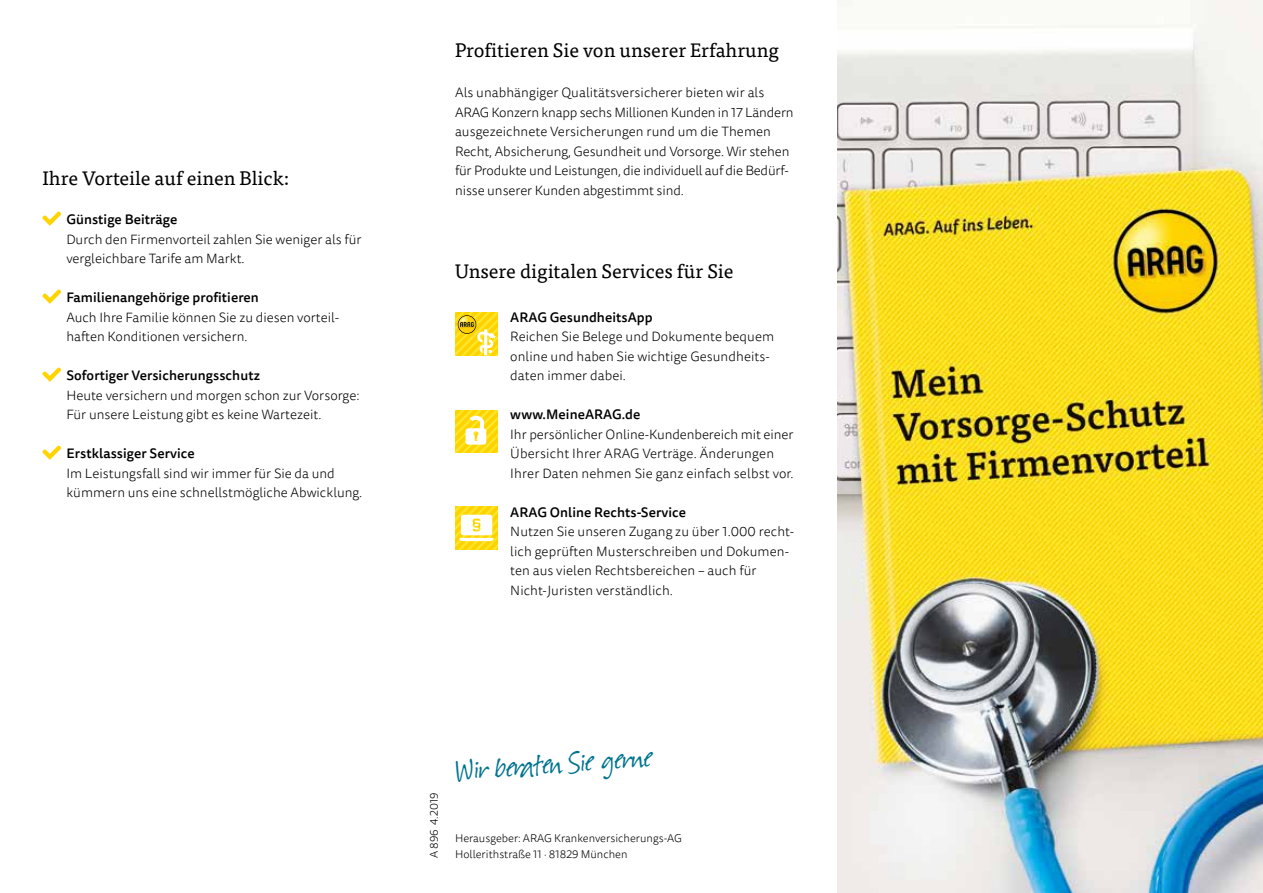
<style>
.page{position:relative;width:1263px;height:893px;background:#fff}
.page>*{position:absolute;margin:0;border:0;box-sizing:border-box;transform-origin:0 0}
.t1{font:34.5px "Suomi Hand Script";color:#00748f}
.t2{font:19.5px "Tisa OT";color:#000}
.t3{font:300 13.5px/19.5px "Tisa Sans OT";color:#000}
.t4{font:500 13.5px "Tisa Sans OT";letter-spacing:.005em;color:#000}
.t5{font:300 11.25px/15.8px "Tisa Sans OT";color:#000}
</style>
<div class="page">
<svg style="left:42px;top:211px;width:19px;height:15px"></svg>
<svg style="left:42px;top:289px;width:19px;height:15px"></svg>
<svg style="left:42px;top:367px;width:19px;height:15px"></svg>
<svg style="left:42px;top:445px;width:19px;height:15px"></svg>
<img style="left:838px;top:0;width:425px;height:893px">
<img style="left:455px;top:313px;width:42px;height:42px">
<svg style="left:458px;top:315px;width:18px;height:19px"></svg>
<img style="left:458px;top:316px;width:18px;height:17px;border-radius:9px">
<svg style="left:460px;top:322px;width:36px;height:33px"></svg>
<img style="left:455px;top:410px;width:42px;height:43px">
<svg style="left:465px;top:416px;width:21px;height:29px"></svg>
<img style="left:455px;top:507px;width:42px;height:42px">
<svg style="left:460px;top:515px;width:33px;height:26px"></svg>
<h2 class="t2" style="left:43px;top:167px;width:248px">Ihre Vorteile auf einen Blick:</h2>
<p class="t4" style="left:66px;top:211px;width:112px">Günstige Beiträge</p>
<p class="t3" style="left:66px;top:230px;width:297px">Durch den Firmenvorteil zahlen Sie weniger als für vergleichbare Tarife am Markt.</p>
<p class="t4" style="left:66px;top:289px;width:194px">Familienangehörige profitieren</p>
<p class="t3" style="left:66px;top:308px;width:273px">Auch Ihre Familie können Sie zu diesen vorteil&shy;haften Konditionen versichern.</p>
<p class="t4" style="left:66px;top:367px;width:195px">Sofortiger Versicherungsschutz</p>
<p class="t3" style="left:66px;top:386px;width:295px">Heute versichern und morgen schon zur Vorsorge:<br>Für unsere Leistung gibt es keine Wartezeit.</p>
<p class="t4" style="left:66px;top:445px;width:130px">Erstklassiger Service</p>
<p class="t3" style="left:66px;top:464px;width:297px">Im Leistungsfall sind wir immer für Sie da und kümmern uns eine schnellstmögliche Abwicklung.</p>
<h2 class="t2" style="left:455px;top:38px;width:326px">Profitieren Sie von unserer Erfahrung</h2>
<p class="t3" style="left:455px;top:84px;width:340px">Als unabhängiger Qualitätsversicherer bieten wir als ARAG Konzern knapp sechs Millionen Kunden in 17 Ländern ausgezeichnete Versicherungen rund um die Themen Recht, Absicherung, Gesundheit und Vorsorge. Wir stehen für Produkte und Leistungen, die individuell auf die Bedürf&shy;nisse unserer Kunden abgestimmt sind.</p>
<h2 class="t2" style="left:455px;top:259px;width:280px">Unsere digitalen Services für Sie</h2>
<p class="t4" style="left:510px;top:309px;width:144px">ARAG GesundheitsApp</p>
<p class="t3" style="left:510px;top:328px;width:265px">Reichen Sie Belege und Dokumente bequem online und haben Sie wichtige Gesundheits&shy;daten immer dabei.</p>
<p class="t4" style="left:510px;top:406px;width:132px">www.MeineARAG.de</p>
<p class="t3" style="left:510px;top:425px;width:285px">Ihr persönlicher Online-Kundenbereich mit einer<br>Übersicht Ihrer ARAG Verträge. Änderungen<br>Ihrer Daten nehmen Sie ganz einfach selbst vor.</p>
<p class="t4" style="left:510px;top:504px;width:177px">ARAG Online Rechts-Service</p>
<p class="t3" style="left:510px;top:523px;width:285px">Nutzen Sie unseren Zugang zu über 1.000 recht&shy;lich geprüften Musterschreiben und Dokumen&shy;ten aus vielen Rechtsbereichen – auch für Nicht-Juristen verständlich.</p>
<p class="t5" style="left:427px;top:858px;width:67px;rotate:-90deg">A 896 4.2019</p>
<h1 class="t1" style="left:455px;top:754px;width:198px;rotate:-4deg">Wir beraten Sie gerne</h1>
<p class="t5" style="left:455px;top:831px;width:228px">Herausgeber: ARAG Krankenversicherungs-AG<br>Hollerithstraße 11 · 81829 München</p>
</div>
